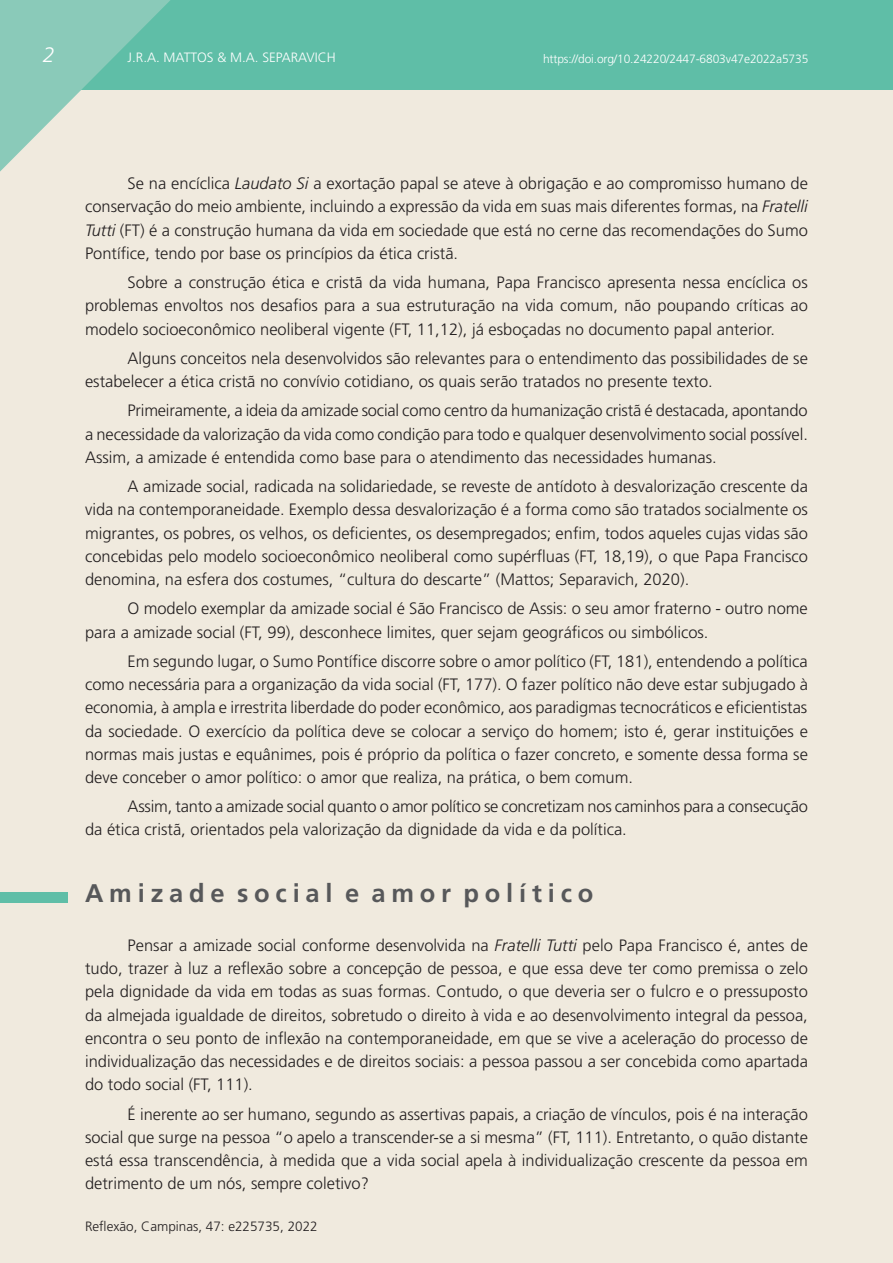
<style>
.page{position:relative;width:893px;height:1263px;background:#fff}
.page>*{position:absolute;margin:0;border:0;box-sizing:border-box;transform-origin:0 0}
.T3{font:700 25.5px "Frutiger";color:#57585a}
.t1{font:italic 300 21px "Frutiger";color:#fff}
.P1{font:300 16.5px/23.2px "Frutiger";color:#231f20;text-align:justify}
.t2{font:300 13.5px "Frutiger";color:#231f20}
.t3{font:300 13.5px "Frutiger";color:#fff}
.t4{font:300 12px "Frutiger";letter-spacing:-.01em;color:#fff}
.s1{font-style:italic}
</style>
<div class="page">
<div style="left:0;top:89px;width:893px;height:1174px;background:#f0eade"></div>
<div style="left:0;top:0;width:893px;height:89px;background:#5fbea7"></div>
<svg style="left:0;top:0;width:174px;height:173px;background:#a9d4c4"></svg>
<div style="left:0;top:892px;width:68px;height:10px;background:#5fbea7"></div>
<p class="t1" style="left:43px;top:43px;width:13px">2</p>
<p class="t3" style="left:128px;top:50px;width:210px">J.R.A. MATTOS &amp; M.A. SEPARAVICH</p>
<p class="t4" style="left:543px;top:52px;width:267px">https://doi.org/10.24220/2447-6803v47e2022a5735</p>
<p class="P1" style="left:85px;top:172px;width:724px;text-indent:43px">Se na encíclica <span class="s1">Laudato Si</span> a exortação papal se ateve à obrigação e ao compromisso humano de conservação do meio ambiente, incluindo a expressão da vida em suas mais diferentes formas, na <span class="s1">Fratelli Tutti</span> (FT) é a construção humana da vida em sociedade que está no cerne das recomendações do Sumo Pontífice, tendo por base os princípios da ética cristã.</p>
<p class="P1" style="left:85px;top:271px;width:724px;text-indent:43px">Sobre a construção ética e cristã da vida humana, Papa Francisco apresenta nessa encíclica os problemas envoltos nos desafios para a sua estruturação na vida comum, não poupando críticas ao modelo socioeconômico neoliberal vigente (FT, 11,12), já esboçadas no documento papal anterior.</p>
<p class="P1" style="left:85px;top:347px;width:724px;text-indent:43px">Alguns conceitos nela desenvolvidos são relevantes para o entendimento das possibilidades de se estabelecer a ética cristã no convívio cotidiano, os quais serão tratados no presente texto.</p>
<p class="P1" style="left:85px;top:399px;width:724px;text-indent:43px">Primeiramente, a ideia da amizade social como centro da humanização cristã é destacada, apontando a necessidade da valorização da vida como condição para todo e qualquer desenvolvimento social possível.<br>Assim, a amizade é entendida como base para o atendimento das necessidades humanas.</p>
<p class="P1" style="left:85px;top:475px;width:724px;text-indent:43px">A amizade social, radicada na solidariedade, se reveste de antídoto à desvalorização crescente da vida na contemporaneidade. Exemplo dessa desvalorização é a forma como são tratados socialmente os migrantes, os pobres, os velhos, os deficientes, os desempregados; enfim, todos aqueles cujas vidas são concebidas pelo modelo socioeconômico neoliberal como supérfluas (FT, 18,19), o que Papa Francisco denomina, na esfera dos costumes, “cultura do descarte” (Mattos; Separavich, 2020).</p>
<p class="P1" style="left:85px;top:597px;width:724px;text-indent:43px">O modelo exemplar da amizade social é São Francisco de Assis: o seu amor fraterno - outro nome para a amizade social (FT, 99), desconhece limites, quer sejam geográficos ou simbólicos.</p>
<p class="P1" style="left:85px;top:650px;width:724px;text-indent:43px">Em segundo lugar, o Sumo Pontífice discorre sobre o amor político (FT, 181), entendendo a política como necessária para a organização da vida social (FT, 177). O fazer político não deve estar subjugado à economia, à ampla e irrestrita liberdade do poder econômico, aos paradigmas tecnocráticos e eficientistas da sociedade. O exercício da política deve se colocar a serviço do homem; isto é, gerar instituições e normas mais justas e equânimes, pois é próprio da política o fazer concreto, e somente dessa forma se deve conceber o amor político: o amor que realiza, na prática, o bem comum.</p>
<p class="P1" style="left:85px;top:795px;width:724px;text-indent:43px">Assim, tanto a amizade social quanto o amor político se concretizam nos caminhos para a consecução da ética cristã, orientados pela valorização da dignidade da vida e da política.</p>
<p class="T3" style="left:85px;top:878px;width:510px">A m i z a d e s o c i a l e a m o r p o l í t i c o</p>
<p class="P1" style="left:85px;top:934px;width:724px;text-indent:43px">Pensar a amizade social conforme desenvolvida na <span class="s1">Fratelli Tutti</span> pelo Papa Francisco é, antes de tudo, trazer à luz a reflexão sobre a concepção de pessoa, e que essa deve ter como premissa o zelo pela dignidade da vida em todas as suas formas. Contudo, o que deveria ser o fulcro e o pressuposto da almejada igualdade de direitos, sobretudo o direito à vida e ao desenvolvimento integral da pessoa, encontra o seu ponto de inflexão na contemporaneidade, em que se vive a aceleração do processo de individualização das necessidades e de direitos sociais: a pessoa passou a ser concebida como apartada do todo social (FT, 111).</p>
<p class="P1" style="left:85px;top:1102px;width:724px;text-indent:43px">É inerente ao ser humano, segundo as assertivas papais, a criação de vínculos, pois é na interação social que surge na pessoa “o apelo a transcender-se a si mesma” (FT, 111). Entretanto, o quão distante está essa transcendência, à medida que a vida social apela à individualização crescente da pessoa em detrimento de um nós, sempre coletivo?</p>
<p class="t2" style="left:85px;top:1218px;width:234px">Reflexão, Campinas, 47: e225735, 2022</p>
</div>
